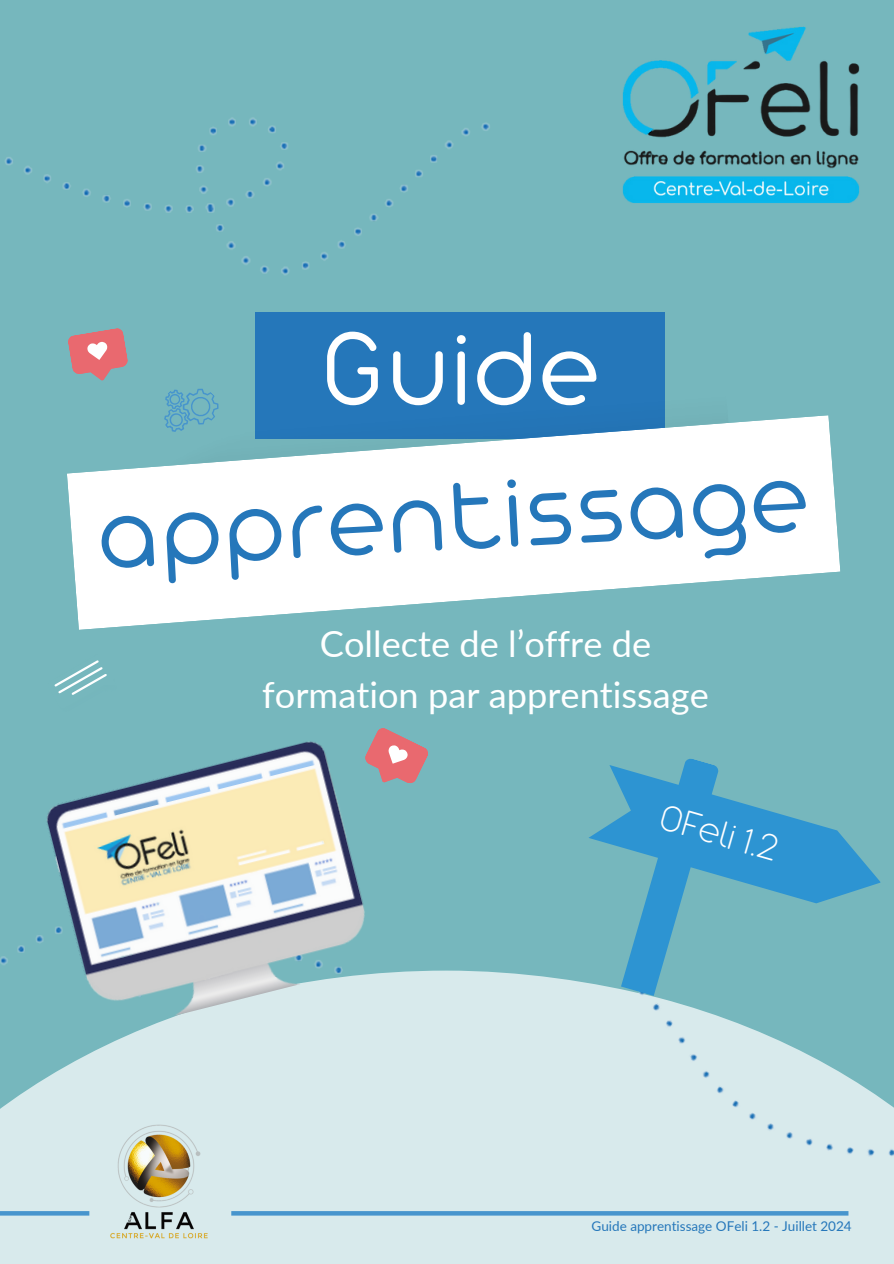
<style>
.page{position:relative;width:894px;height:1264px;background:#fff}
.page>*{position:absolute;margin:0;border:0;box-sizing:border-box;transform-origin:0 0}
.t1{font:300 112.8px "Arista Pro";letter-spacing:.04em;color:#fff}
.t2{font:300 108.75px "Arista Pro";color:#2577ba}
.t3{font:200 39.6px "Arista Pro";color:#fff}
.t4{font:36.15px/50.7px "Lato";color:#feffff;text-align:center}
.t5{font:13.5px "Lato";color:#2577ba}
</style>
<div class="page">
<div style="left:0;top:0;width:893px;height:1263px;background:#76b7bd"></div>
<img style="left:5px;top:117px;width:485px;height:158px">
<div style="left:0;top:970px;width:893px;height:293px;background:#d8eaec"></div>
<img style="left:585px;top:1047px;width:308px;height:169px">
<svg style="left:550px;top:758px;width:343px;height:289px"></svg>
<svg style="left:231px;top:1211px;width:617px;height:4px;fill:#4795cd"></svg>
<svg style="left:0;top:1211px;width:89px;height:4px"></svg>
<div style="left:255px;top:311px;width:409px;height:127px;background:#2577ba"></div>
<svg style="left:67px;top:415px;width:773px;height:215px;fill:#fff"></svg>
<img style="left:0;top:935px;width:137px;height:129px">
<img style="left:103px;top:1010px;width:94px;height:21px">
<img style="left:42px;top:741px;width:332px;height:269px">
<svg style="left:68px;top:328px;width:60px;height:53px"></svg>
<svg style="left:358px;top:728px;width:70px;height:67px"></svg>
<svg style="left:159px;top:388px;width:66px;height:49px"></svg>
<svg style="left:54px;top:660px;width:53px;height:35px"></svg>
<img style="left:622px;top:26px;width:238px;height:177px">
<img style="left:110px;top:1124px;width:98px;height:115px">
<p class="t1" style="left:320px;top:332px;width:280px">Guide</p>
<h1 class="t2" style="left:97px;top:498px;width:711px;rotate:-3deg">apprentissage</h1>
<p class="t4" style="left:262px;top:617px;width:448px">Collecte de l’offre de formation par apprentissage</p>
<p class="t3" style="left:664px;top:803px;width:122px;rotate:16deg">OFeli 1.2</p>
<h2 class="t5" style="left:591px;top:1217px;width:262px">Guide apprentissage OFeli 1.2 - Juillet 2024</h2>
</div>
